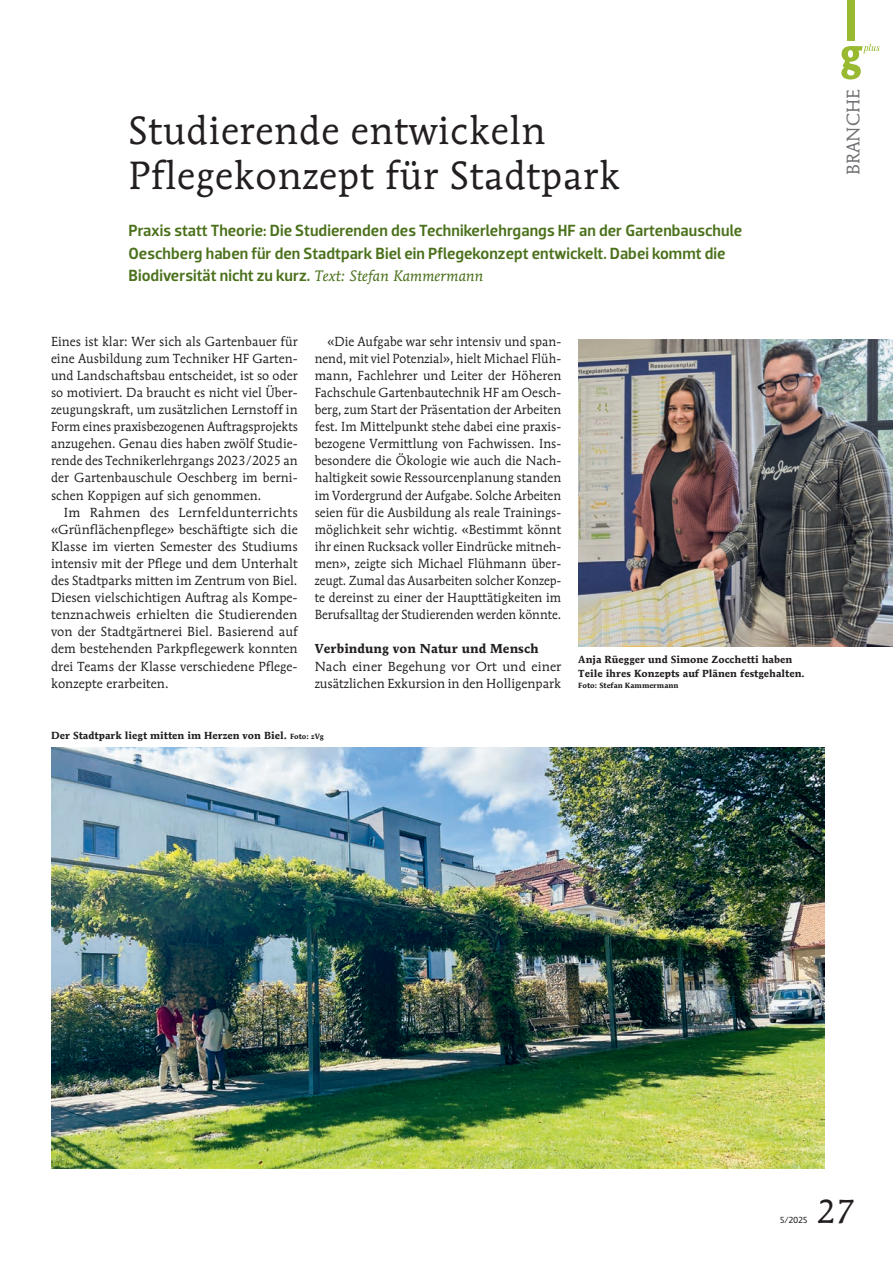
<style>
.page{position:relative;width:893px;height:1263px;background:#fff}
.page>*{position:absolute;margin:0;border:0;box-sizing:border-box;transform-origin:0 0}
.t1{font:39px/45px "Mendoza Roman";letter-spacing:.02em;color:#231f20}
.t2{font:33px "Mendoza Roman";color:#231f20}
.t3{font:18px "Mendoza Roman";letter-spacing:.005em;color:#6f7073}
.t4{font:500 16.5px/22.5px "Dobra";color:#4b711c}
.t5{font:13.05px/17.1px "Mendoza Roman";letter-spacing:.005em;color:#231f20;text-align:justify}
.t6{font:13.05px/17.1px "Mendoza Roman";letter-spacing:.005em;color:#231f20;text-align:justify;scale:.96 1}
.t7{font:700 12.9px "Mendoza Roman";letter-spacing:.005em;color:#231f20}
.t8{font:700 10.2px/14.2px "Mendoza Roman";letter-spacing:.005em;color:#231f20}
.t9{font:9px "Dobra";color:#231f20}
.t10{font:700 7.5px "Mendoza Roman";letter-spacing:.005em;color:#231f20}
.s1{font-family:"Mendoza Roman";font-weight:400;font-style:italic;font-size:15px}
.s2{font-size:7.5px}
</style>
<div class="page">
<svg style="left:841px;top:44px;width:39px;height:36px"></svg>
<div style="left:847px;top:0;width:8px;height:40px;background:#99b930"></div>
<img style="left:51px;top:747px;width:774px;height:421px">
<img style="left:578px;top:340px;width:315px;height:306px">
<h1 class="t1" style="left:128px;top:108px;width:493px">Studierende entwickeln<br>Pflegekonzept für Stadtpark</h1>
<p class="t4" style="left:128px;top:220px;width:615px">Praxis statt Theorie: Die Studierenden des Technikerlehrgangs HF an der Gartenbauschule<br>Oeschberg haben für den Stadtpark Biel ein Pflegekonzept entwickelt. Dabei kommt die<br>Biodiversität nicht zu kurz. <span class="s1">Text: Stefan Kammermann</span></p>
<p class="t5" style="left:51px;top:332px;width:248px">Eines ist klar: Wer sich als Gartenbauer für eine Ausbildung zum Techniker HF Garten&shy;und Landschaftsbau entscheidet, ist so oder so motiviert. Da braucht es nicht viel Über&shy;zeugungskraft, um zusätzlichen Lernstoff in Form eines praxisbezogenen Auftragsprojekts anzugehen. Genau dies haben zwölf Studie&shy;rende des Technikerlehrgangs 2023/2025 an der Gartenbauschule Oeschberg im berni&shy;schen Koppigen auf sich genommen.</p>
<p class="t5" style="left:51px;top:503px;width:248px;text-indent:13px">Im Rahmen des Lernfeldunterrichts «Grünflächenpflege» beschäftigte sich die Klasse im vierten Semester des Studiums intensiv mit der Pflege und dem Unterhalt des Stadtparks mitten im Zentrum von Biel.<br>Diesen vielschichtigen Auftrag als Kompe&shy;tenznachweis erhielten die Studierenden von der Stadtgärtnerei Biel. Basierend auf dem bestehenden Parkpflegewerk konnten drei Teams der Klasse verschiedene Pflege&shy;konzepte erarbeiten.</p>
<p class="t6" style="left:315px;top:332px;width:259px;text-indent:13px">«Die Aufgabe war sehr intensiv und span&shy;nend, mit viel Potenzial», hielt Michael Flüh&shy;mann, Fachlehrer und Leiter der Höheren Fachschule Gartenbautechnik HF am Oesch&shy;berg, zum Start der Präsentation der Arbeiten fest. Im Mittelpunkt stehe dabei eine praxis&shy;bezogene Vermittlung von Fachwissen. Ins&shy;besondere die Ökologie wie auch die Nach&shy;haltigkeit sowie Ressourcenplanung standen im Vordergrund der Aufgabe. Solche Arbeiten seien für die Ausbildung als reale Trainings&shy;möglichkeit sehr wichtig. «Bestimmt könnt ihr einen Rucksack voller Eindrücke mitneh&shy;men», zeigte sich Michael Flühmann über&shy;zeugt. Zumal das Ausarbeiten solcher Konzep&shy;te dereinst zu einer der Haupttätigkeiten im Berufsalltag der Studierenden werden könnte.</p>
<p class="t7" style="left:315px;top:641px;width:226px">Verbindung von Natur und Mensch</p>
<p class="t5" style="left:315px;top:657px;width:248px">Nach einer Begehung vor Ort und einer zusätzlichen Exkursion in den Holligenpark</p>
<p class="t8" style="left:51px;top:728px;width:274px">Der Stadtpark liegt mitten im Herzen von Biel. <span class="s2">Foto: zVg</span></p>
<p class="t8" style="left:578px;top:652px;width:228px">Anja Rüegger und Simone Zocchetti haben<br>Teile ihres Konzepts auf Plänen festgehalten.</p>
<p class="t10" style="left:578px;top:681px;width:102px">Foto: Stefan Kammermann</p>
<h3 class="t3" style="left:842px;top:175px;width:87px;rotate:-90deg">BRANCHE</h3>
<p class="t9" style="left:780px;top:1214px;width:29px">5/2025</p>
<h2 class="t2" style="left:817px;top:1191px;width:39px">27</h2>
</div>
